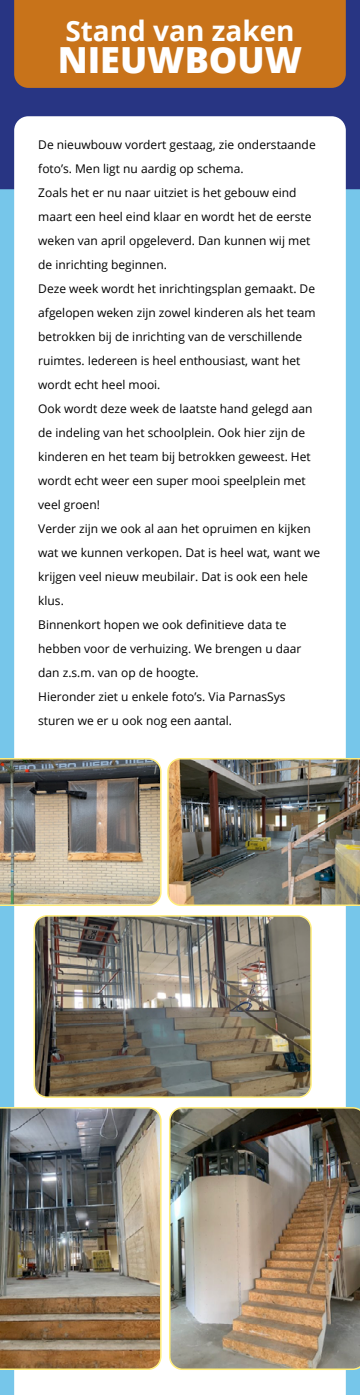
<style>
.page{position:relative;width:360px;height:1395px;background:#fff}
.page>*{position:absolute;margin:0;border:0;box-sizing:border-box;transform-origin:0 0}
.t1{font:800 36px "Open Sans";color:#fff}
.t2{font:700 28px "Open Sans";color:#fff}
.t3{font:12px/24px "Open Sans";color:#000}
</style>
<div class="page">
<div style="left:0;top:0;width:360px;height:567px;background:#283583"></div>
<div style="left:14px;top:0;width:332px;height:88px;background:#c8731a"></div>
<div style="left:0;top:189px;width:360px;height:1206px;background:#76c6ea"></div>
<div style="left:14px;top:116px;width:332px;height:1279px;background:#fff"></div>
<img style="left:167px;top:758px;width:193px;height:148px">
<img style="left:169px;top:1107px;width:191px;height:263px">
<img style="left:0;top:758px;width:162px;height:148px">
<img style="left:0;top:1107px;width:162px;height:263px">
<img style="left:34px;top:916px;width:277px;height:181px">
<div style="left:34px;top:915px;width:278px;height:183px;border:2px solid #ffed7b;border-radius:13px"></div>
<h2 class="t2" style="left:65px;top:11px;width:231px">Stand van zaken</h2>
<h1 class="t1" style="left:58px;top:33px;width:246px">NIEUWBOUW</h1>
<p class="t3" style="left:38px;top:132px;width:283px">De nieuwbouw vordert gestaag, zie onderstaande foto’s. Men ligt nu aardig op schema.<br>Zoals het er nu naar uitziet is het gebouw eind maart een heel eind klaar en wordt het de eerste weken van april opgeleverd. Dan kunnen wij met de inrichting beginnen.<br>Deze week wordt het inrichtingsplan gemaakt. De afgelopen weken zijn zowel kinderen als het team betrokken bij de inrichting van de verschillende ruimtes. Iedereen is heel enthousiast, want het wordt echt heel mooi.<br>Ook wordt deze week de laatste hand gelegd aan de indeling van het schoolplein. Ook hier zijn de kinderen en het team bij betrokken geweest. Het wordt echt weer een super mooi speelplein met veel groen!<br>Verder zijn we ook al aan het opruimen en kijken wat we kunnen verkopen. Dat is heel wat, want we krijgen veel nieuw meubilair. Dat is ook een hele klus.<br>Binnenkort hopen we ook definitieve data te hebben voor de verhuizing. We brengen u daar dan z.s.m. van op de hoogte.<br>Hieronder ziet u enkele foto’s. Via ParnasSys sturen we er u ook nog een aantal.</p>
</div>
